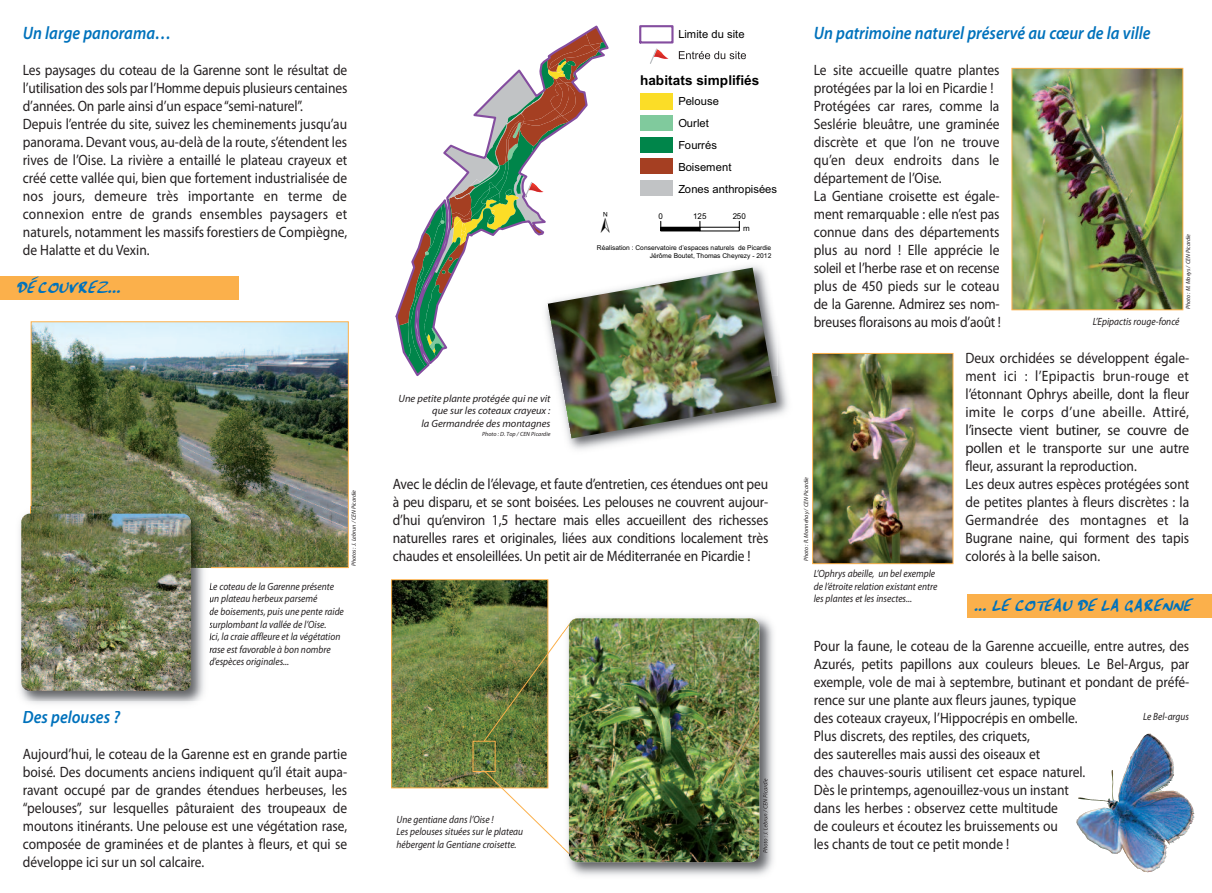
<style>
.page{position:relative;width:1212px;height:893px;background:#fff}
.page>*{position:absolute;margin:0;border:0;box-sizing:border-box;transform-origin:0 0}
.t1{font:29.85px "ESRI North";color:#000}
.t2{font:italic 600 18px "Myriad Pro";color:#0072bc;scale:.9 1}
.t3{font:italic 18px "Handwriting Plain";color:#0072bc}
.t4{font:15px/18px "Myriad Pro";color:#231f20;scale:.9 1}
.t5{font:700 13.65px "Arial";letter-spacing:-.005em;color:#000}
.t6{font:11.25px/21.9px "Arial";color:#000}
.t7{font:italic 10.5px/12.6px "Myriad Pro";color:#231f20;scale:.9 1}
.t8{font:italic 10.5px/12.6px "Myriad Pro";color:#231f20;text-align:right}
.t9{font:7.95px/12px "Arial";letter-spacing:-.005em;color:#000}
.t10{font:6.6px/7.9px "Arial";color:#000;text-align:right}
.t11{font:italic 6px "Myriad Pro";color:#231f20}
</style>
<div class="page">
<div style="left:0;top:276px;width:239px;height:23px;background:#fbb04b"></div>
<div style="left:967px;top:594px;width:245px;height:23px;background:#fbb04b"></div>
<img style="left:33px;top:323px;width:314px;height:243px">
<div style="left:31px;top:321px;width:318px;height:247px;border:1px solid #fbb04b"></div>
<img style="left:393px;top:581px;width:153px;height:205px">
<div style="left:391px;top:579px;width:157px;height:209px;border:1px solid #fbb04b"></div>
<div style="left:639px;top:25px;width:34px;height:19px;border:2px solid #844d9f"></div>
<div style="left:640px;top:93px;width:32px;height:16px;background:#fbdd27"></div>
<div style="left:640px;top:115px;width:32px;height:16px;background:#80ca9d"></div>
<div style="left:640px;top:137px;width:32px;height:16px;background:#00854a"></div>
<div style="left:640px;top:158px;width:32px;height:16px;background:#a53f22"></div>
<div style="left:640px;top:180px;width:32px;height:16px;background:#c1c3c5"></div>
<div style="left:660px;top:227px;width:40px;height:4px;border:1px solid #000"></div>
<svg style="left:397px;top:27px;width:211px;height:348px"></svg>
<svg style="left:650px;top:48px;width:18px;height:16px"></svg>
<svg style="left:679px;top:51px;width:67px;height:8px"></svg>
<img style="left:814px;top:355px;width:137px;height:207px">
<div style="left:812px;top:353px;width:141px;height:211px;border:1px solid #fbb04b"></div>
<img style="left:567px;top:345px;width:221px;height:105px">
<img style="left:538px;top:257px;width:239px;height:119px">
<img style="left:548px;top:268px;width:228px;height:170px">
<img style="left:19px;top:507px;width:192px;height:194px">
<img style="left:31px;top:507px;width:180px;height:61px">
<svg style="left:210px;top:596px;width:1px;height:19px"></svg>
<svg style="left:209px;top:622px;width:2px;height:31px"></svg>
<img style="left:21px;top:514px;width:170px;height:177px;border-radius:9px">
<img style="left:567px;top:616px;width:206px;height:260px">
<img style="left:763px;top:805px;width:4px;height:48px">
<svg style="left:483px;top:621px;width:88px;height:121px"></svg>
<svg style="left:484px;top:770px;width:87px;height:90px"></svg>
<img style="left:569px;top:618px;width:190px;height:244px;border-radius:9px">
<div style="left:473px;top:741px;width:22px;height:31px;border:1px solid #fbb04b"></div>
<img style="left:1013px;top:70px;width:168px;height:238px">
<div style="left:1011px;top:68px;width:172px;height:242px;border:1px solid #fbb04b"></div>
<img style="left:1078px;top:733px;width:72px;height:72px">
<p class="t2" style="left:23px;top:26px;width:167px">Un large panorama…</p>
<p class="t4" style="left:23px;top:62px;width:362px">Les paysages du coteau de la Garenne sont le résultat de l’utilisation des sols par l’Homme depuis plusieurs centaines d’années. On parle ainsi d’un espace “semi-naturel”.<br>Depuis l’entrée du site, suivez les cheminements jusqu’au panorama. Devant vous, au-delà de la route, s’étendent les rives de l’Oise. La rivière a entaillé le plateau crayeux et créé cette vallée qui, bien que fortement industrialisée de nos jours, demeure très importante en terme de connexion entre de grands ensembles paysagers et naturels, notamment les massifs forestiers de Compiègne, de Halatte et du Vexin.</p>
<p class="t3" style="left:15px;top:278px;width:110px">DÉCOUVREZ...</p>
<p class="t11" style="left:351px;top:566px;width:78px;rotate:-90deg">Photos : J. Lebrun / CEN Picardie</p>
<p class="t7" style="left:209px;top:581px;width:151px">Le coteau de la Garenne présente un plateau herbeux parsemé<br>de boisements, puis une pente raide surplombant la vallée de l’Oise.<br>Ici, la craie affleure et la végétation rase est favorable à bon nombre d’espèces originales...</p>
<p class="t2" style="left:23px;top:710px;width:110px">Des pelouses ?</p>
<p class="t4" style="left:23px;top:746px;width:362px;text-align:justify">Aujourd’hui, le coteau de la Garenne est en grande partie boisé. Des documents anciens indiquent qu’il était aupa&shy;ravant occupé par de grandes étendues herbeuses, les “pelouses”, sur lesquelles pâturaient des troupeaux de moutons itinérants. Une pelouse est une végétation rase, composée de graminées et de plantes à fleurs, et qui se développe ici sur un sol calcaire.</p>
<p class="t6" style="left:678px;top:24px;width:68px">Limite du site</p>
<p class="t5" style="left:640px;top:72px;width:121px">habitats simplifiés</p>
<p class="t6" style="left:678px;top:90px;width:100px">Pelouse<br>Ourlet<br>Fourrés<br>Boisement<br>Zones anthropisées</p>
<h1 class="t1" style="left:601px;top:205px;width:11px">±</h1>
<p class="t9" style="left:659px;top:210px;width:6px">0</p>
<p class="t9" style="left:693px;top:210px;width:15px">125</p>
<p class="t9" style="left:743px;top:210px;width:8px;text-indent:-10px">250 m</p>
<p class="t10" style="left:597px;top:244px;width:176px">Réalisation : Conservatoire d’espaces naturels de Picardie<br>Jérôme Boutet, Thomas Cheyrezy - 2012</p>
<p class="t8" style="left:398px;top:393px;width:154px">Une petite plante protégée qui ne vit que sur les coteaux crayeux :<br>la Germandrée des montagnes</p>
<p class="t11" style="left:482px;top:432px;width:70px">Photo : D. Top / CEN Picardie</p>
<p class="t4" style="left:393px;top:476px;width:419px;text-align:justify">Avec le déclin de l’élevage, et faute d’entretien, ces étendues ont peu à peu disparu, et se sont boisées. Les pelouses ne couvrent aujour&shy;d’hui qu’environ 1,5 hectare mais elles accueillent des richesses naturelles rares et originales, liées aux conditions localement très chaudes et ensoleillées. Un petit air de Méditerranée en Picardie !</p>
<p class="t7" style="left:396px;top:814px;width:142px">Une gentiane dans l’Oise !<br>Les pelouses situées sur le plateau hébergent la Gentiane croisette.</p>
<p class="t2" style="left:814px;top:26px;width:376px">Un patrimoine naturel préservé au cœur de la ville</p>
<p class="t4" style="left:814px;top:62px;width:210px">Le site accueille quatre plantes protégées par la loi en Picardie !<br>Protégées car rares, comme la<br>Seslérie bleuâtre, une graminée discrète et que l’on ne trouve qu’en deux endroits dans le département de l’Oise.<br>La Gentiane croisette est égale&shy;ment remarquable : elle n’est pas connue dans des départements plus au nord ! Elle apprécie le soleil et l’herbe rase et on recense plus de 450 pieds sur le coteau de la Garenne. Admirez ses nom&shy;breuses florai sons au mois d’août !</p>
<p class="t4" style="left:965px;top:350px;width:250px">Deux orchidées se développent égale&shy;ment ici : l’Epipactis brun-rouge et l’étonnant Ophrys abeille, dont la fleur imite le corps d’une abeille. Attiré, l’insecte vient butiner, se couvre de pollen et le transporte sur une autre fleur, assurant la reproduction.<br>Les deux autres espèces protégées sont de petites plantes à fleurs discrètes : la Germandrée des montagnes et la Bugrane naine, qui forment des tapis colorés à la belle saison.</p>
<p class="t11" style="left:1186px;top:309px;width:77px;rotate:-90deg">Photo : M. Moeys / CEN Picardie</p>
<p class="t7" style="left:1093px;top:316px;width:98px">L’Epipactis rouge-foncé</p>
<p class="t11" style="left:804px;top:561px;width:86px;rotate:-90deg">Photo : R. Monnehay / CEN Picardie</p>
<p class="t7" style="left:814px;top:568px;width:139px">L’Ophrys abeille, un bel exemple de l’étroite relation existant entre les plantes et les insectes...</p>
<p class="t3" style="left:974px;top:596px;width:223px">... LE COTEAU DE LA GARENNE</p>
<p class="t4" style="left:814px;top:638px;width:419px">Pour la faune, le coteau de la Garenne accueille, entre autres, des Azurés, petits papillons aux couleurs bleues. Le Bel-Argus, par exemple, vole de mai à septembre, butinant et pondant de préfé&shy;rence sur une plante aux fleurs jaunes, typique<br>des coteaux crayeux, l’Hippocrépis en ombelle.<br>Plus discrets, des reptiles, des criquets,<br>des sauterelles mais aussi des oiseaux et<br>des chauves-souris utilisent cet espace naturel.<br>Dès le printemps, agenouillez-vous un instant<br>dans les herbes : observez cette multitude<br>de couleurs et écoutez les bruissements ou<br>les chants de tout ce petit monde !</p>
<p class="t7" style="left:1143px;top:711px;width:53px">Le Bel-argus</p>
</div>
